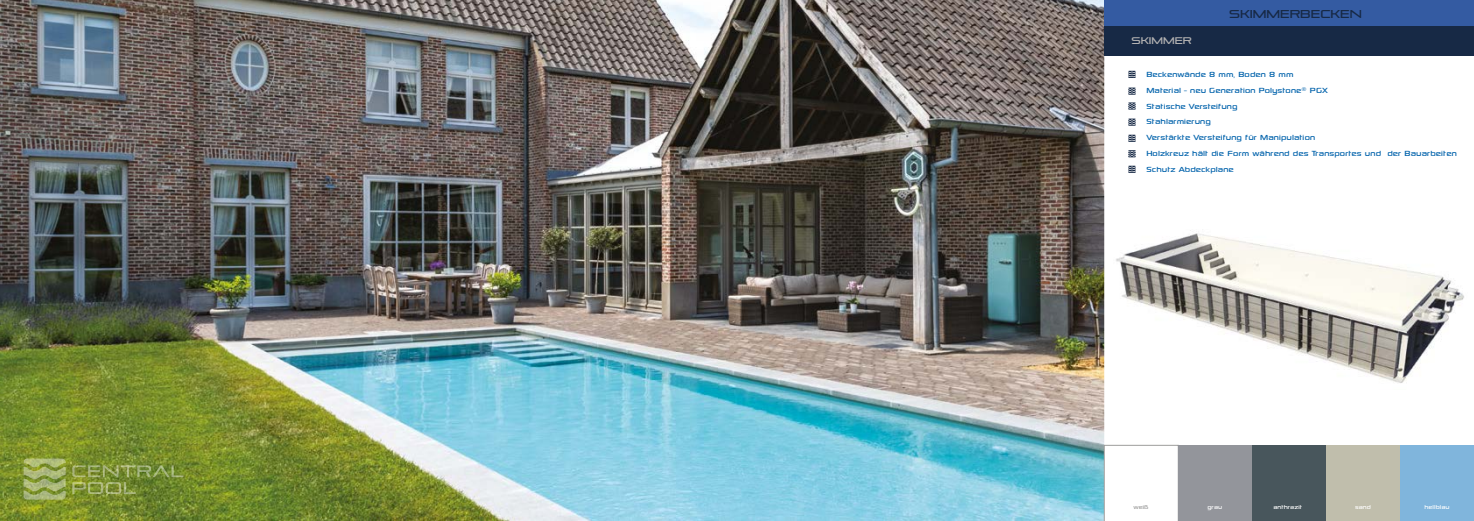
<style>
.page{position:relative;width:1474px;height:521px;background:#fff}
.page>*{position:absolute;margin:0;border:0;box-sizing:border-box;transform-origin:0 0}
.t1{font:11.38px "Pirulen Rg";color:#172945}
.t2{font:10.5px/15.8px "Sony Sketch EF";color:#0062ab}
.t3{font:9.62px "Pirulen Rg";color:#b3b2b2}
.t4{font:7.96px "Sony Sketch EF";color:#fff}
.t5{font:7.96px "Sony Sketch EF";color:#9d9d9c}
</style>
<div class="page">
<img style="left:0;top:0;width:729px;height:521px">
<svg style="left:72px;top:465px;width:111px;height:29px;background:#7e923f"></svg>
<svg style="left:24px;top:458px;width:42px;height:41px;background:#9dad62"></svg>
<img style="left:729px;top:0;width:375px;height:521px">
<svg style="left:1104px;top:445px;width:74px;height:76px"></svg>
<div style="left:1252px;top:445px;width:74px;height:76px;background:#48565c"></div>
<div style="left:1326px;top:445px;width:73px;height:76px;background:#c0beac"></div>
<div style="left:1178px;top:445px;width:74px;height:76px;background:#93959b"></div>
<div style="left:1399px;top:445px;width:74px;height:76px;background:#80b5dc"></div>
<img style="left:1116px;top:230px;width:348px;height:153px">
<div style="left:1104px;top:0;width:369px;height:26px;background:#345ba2"></div>
<div style="left:1104px;top:26px;width:369px;height:30px;background:#172945"></div>
<svg style="left:1128px;top:71px;width:7px;height:7px"></svg>
<svg style="left:1128px;top:88px;width:7px;height:7px"></svg>
<svg style="left:1128px;top:102px;width:7px;height:8px"></svg>
<svg style="left:1128px;top:119px;width:7px;height:7px"></svg>
<svg style="left:1128px;top:135px;width:7px;height:7px"></svg>
<svg style="left:1128px;top:150px;width:7px;height:7px"></svg>
<svg style="left:1128px;top:166px;width:7px;height:7px"></svg>
<p class="t3" style="left:1131px;top:35px;width:62px">SKIMMER</p>
<p class="t1" style="left:1229px;top:7px;width:134px">SKIMMERBECKEN</p>
<p class="t2" style="left:1146px;top:67px;width:312px">Beckenwände 8 mm, Boden 8 mm<br>Material - neu Generation Polystone® PGX<br>Statische Versteifung<br>Stahlarmierung<br>Verstärkte Versteifung für Manipulation<br>Holzkreuz hält die Form während des Transportes und der Bauarbeiten Schutz Abdeckplane</p>
<p class="t5" style="left:1133px;top:502px;width:17px">weiß</p>
<p class="t4" style="left:1207px;top:502px;width:16px">grau</p>
<p class="t4" style="left:1273px;top:502px;width:30px">anthrazit</p>
<p class="t4" style="left:1355px;top:502px;width:17px">sand</p>
<p class="t4" style="left:1424px;top:502px;width:27px">hellblau</p>
</div>
